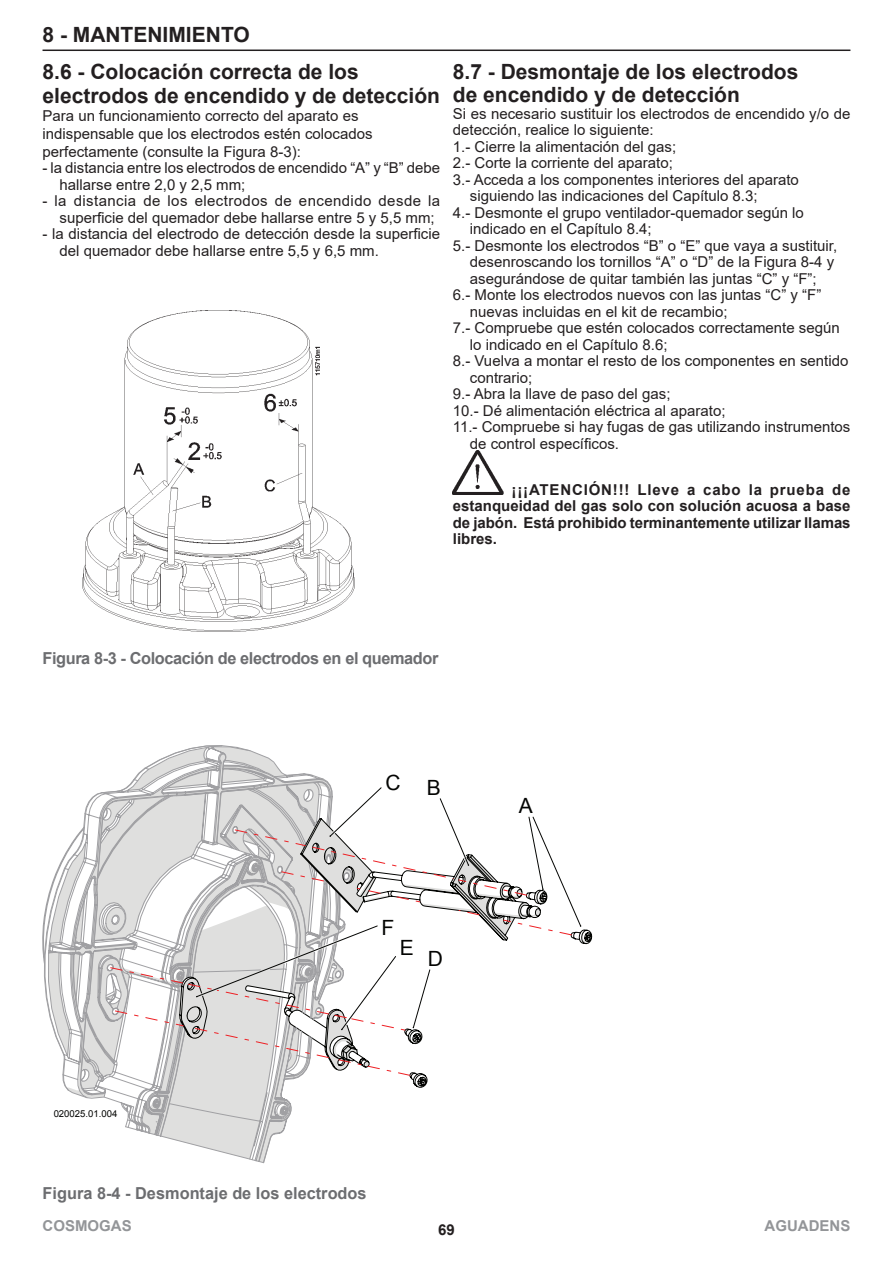
<style>
.page{position:relative;width:893px;height:1263px;background:#fff}
.page>*{position:absolute;margin:0;border:0;box-sizing:border-box;transform-origin:0 0}
.t1{font:700 21px/37px "Arial";color:#231f20}
.t2{font:21px "Arial";color:#040503}
.t3{font:700 16.5px "Arial";letter-spacing:-.025em;color:#6c6d70}
.t4{font:700 16.5px "Arial";color:#6c6d70}
.t5{font:15px/18px "Arial";color:#231f20}
.t6{font:700 15px/16.5px "Arial";letter-spacing:-.005em;color:#231f20;text-align:justify}
.t7{font:15px/16.5px "Arial";letter-spacing:.03em;color:#231f20}
.t8{font:700 15px "Arial";color:#939598}
.t9{font:9.6px "Arial";color:#040503}
</style>
<div class="page">
<hr style="left:43px;top:50px;width:807px;height:1px;background:#231f20">
<img style="left:453px;top:450px;width:51px;height:45px">
<img style="left:82px;top:311px;width:272px;height:321px">
<svg style="left:140px;top:1131px;width:127px;height:32px"></svg>
<svg style="left:231px;top:1131px;width:53px;height:21px"></svg>
<svg style="left:44px;top:745px;width:284px;height:355px"></svg>
<svg style="left:125px;top:782px;width:206px;height:349px"></svg>
<svg style="left:112px;top:787px;width:480px;height:335px"></svg>
<div style="left:52px;top:1107px;width:66px;height:15px;background:#fff"></div>
<h1 class="t1" style="left:42px;top:17px;width:318px">8 - MANTENIMIENTO<br>8.6 - Colocación correcta de los</h1>
<h1 class="t1" style="left:42px;top:77px;width:399px">electrodos de encendido y de detección</h1>
<p class="t5" style="left:42px;top:106px;width:332px">Para un funcionamiento correcto del aparato es indispensable que los electrodos estén colocados perfectamente (consulte la Figura 8-3):</p>
<p class="t5" style="left:59px;top:159px;width:382px;line-height:16.5px;text-indent:-17px">- la distancia entre los electrodos de encendido “A” y “B” debe hallarse entre 2,0 y 2,5 mm;</p>
<p class="t7" style="left:59px;top:192px;width:382px;text-indent:-17px">- la distancia de los electrodos de encendido desde la superficie del quemador debe hallarse entre 5 y 5,5 mm;</p>
<p class="t5" style="left:59px;top:225px;width:382px;line-height:16.5px;text-indent:-17px">- la distancia del electrodo de detección desde la superficie del quemador debe hallarse entre 5,5 y 6,5 mm.</p>
<h1 class="t1" style="left:453px;top:60px;width:347px;line-height:23.1px">8.7 - Desmontaje de los electrodos de encendido y de detección</h1>
<p class="t5" style="left:453px;top:104px;width:399px">Si es necesario sustituir los electrodos de encendido y/o de</p>
<p class="t5" style="left:453px;top:121px;width:202px">detección, realice lo siguiente:</p>
<p class="t5" style="left:453px;top:137px;width:225px">1.- Cierre la alimentación del gas;</p>
<p class="t5" style="left:453px;top:154px;width:222px">2.- Corte la corriente del aparato;</p>
<p class="t5" style="left:453px;top:170px;width:347px">3.- Acceda a los componentes interiores del aparato</p>
<p class="t5" style="left:470px;top:187px;width:289px">siguiendo las indicaciones del Capítulo 8.3;</p>
<p class="t5" style="left:453px;top:203px;width:352px">4.- Desmonte el grupo ventilador-quemador según lo</p>
<p class="t5" style="left:470px;top:220px;width:183px">indicado en el Capítulo 8.4;</p>
<p class="t5" style="left:453px;top:236px;width:386px">5.- Desmonte los electrodos “B” o “E” que vaya a sustituir,</p>
<p class="t5" style="left:470px;top:253px;width:366px">desenroscando los tornillos “A” o “D” de la Figura 8-4 y</p>
<p class="t5" style="left:470px;top:269px;width:348px">asegurándose de quitar también las juntas “C” y “F”;</p>
<p class="t5" style="left:453px;top:286px;width:370px">6.- Monte los electrodos nuevos con las juntas “C” y “F”</p>
<p class="t5" style="left:470px;top:302px;width:259px">nuevas incluidas en el kit de recambio;</p>
<p class="t5" style="left:453px;top:319px;width:388px">7.- Compruebe que estén colocados correctamente según</p>
<p class="t5" style="left:470px;top:335px;width:199px">lo indicado en el Capítulo 8.6;</p>
<p class="t5" style="left:453px;top:352px;width:397px">8.- Vuelva a montar el resto de los componentes en sentido</p>
<p class="t5" style="left:470px;top:368px;width:64px">contrario;</p>
<p class="t5" style="left:453px;top:385px;width:219px">9.- Abra la llave de paso del gas;</p>
<p class="t5" style="left:453px;top:401px;width:274px">10.- Dé alimentación eléctrica al aparato;</p>
<p class="t5" style="left:453px;top:418px;width:399px">11.- Compruebe si hay fugas de gas utilizando instrumentos</p>
<p class="t5" style="left:470px;top:434px;width:151px">de control específicos.</p>
<p class="t6" style="left:453px;top:481px;width:399px;text-indent:59px">¡¡¡ATENCIÓN!!! Lleve a cabo la prueba de estanqueidad del gas solo con solución acuosa a base de jabón. Está prohibido terminantemente utilizar llamas libres.</p>
<p class="t3" style="left:43px;top:647px;width:397px">Figura 8-3 - Colocación de electrodos en el quemador</p>
<h1 class="t2" style="left:385px;top:768px;width:17px">C</h1>
<h1 class="t2" style="left:427px;top:773px;width:16px">B</h1>
<h1 class="t2" style="left:381px;top:913px;width:14px">F</h1>
<h1 class="t2" style="left:400px;top:933px;width:16px">E</h1>
<h1 class="t2" style="left:428px;top:944px;width:17px">D</h1>
<h1 class="t2" style="left:519px;top:791px;width:16px">A</h1>
<p class="t9" style="left:54px;top:1107px;width:65px">020025.01.004</p>
<p class="t4" style="left:43px;top:1181px;width:326px">Figura 8-4 - Desmontaje de los electrodos</p>
<p class="t8" style="left:43px;top:1215px;width:91px">COSMOGAS</p>
<p class="t6" style="left:438px;top:1221px;width:18px">69</p>
<p class="t8" style="left:765px;top:1215px;width:87px">AGUADENS</p>
</div>
